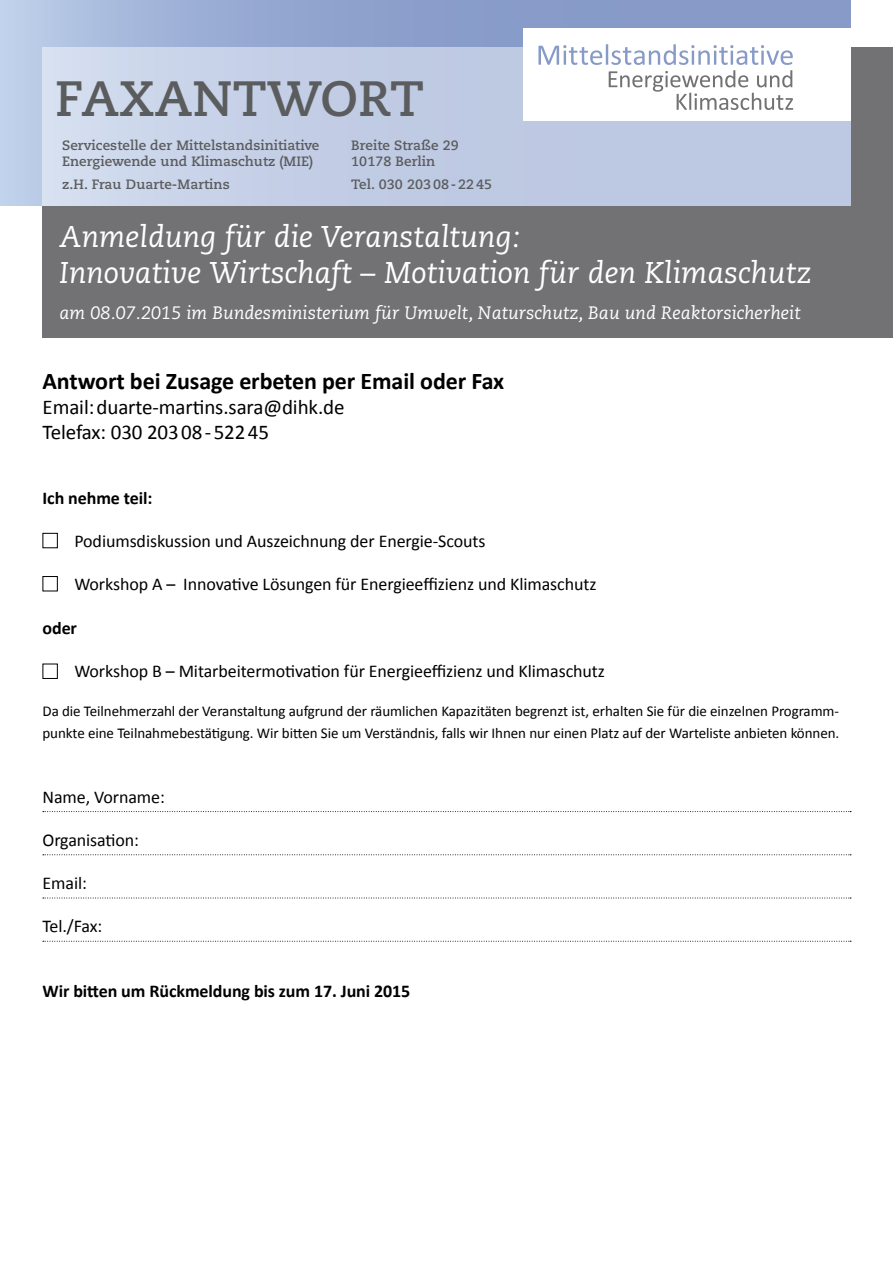
<style>
.page{position:relative;width:893px;height:1263px;background:#fff}
.page>*{position:absolute;margin:0;border:0;box-sizing:border-box;transform-origin:0 0}
.t1{font:700 49.5px "Caecilia";letter-spacing:.01em;color:#5b5c5d}
.t2{font:italic 30px "Caecilia";letter-spacing:.005em;color:#fff}
.t3{font:700 24px "Calibri";letter-spacing:-.005em;color:#000}
.t4{font:21px "Calibri";letter-spacing:-.005em;color:#000}
.untersrichen{font:18px "Calibri";letter-spacing:-.005em;color:#000}
.t5{font:italic 18px "Caecilia";letter-spacing:.005em;color:#fff}
.t6{font:700 18px "Calibri";letter-spacing:-.005em;color:#000}
.t7{font:15px/21.6px "Calibri";letter-spacing:-.005em;color:#000}
.t8{font:700 13.5px "Caecilia";letter-spacing:.005em;color:#5b5c5d}
</style>
<div class="page">
<svg style="left:0;top:0;width:850px;height:205px;background:#9caed5"></svg>
<svg style="left:43px;top:47px;width:850px;height:291px;background:#989da9"></svg>
<div style="left:523px;top:28px;width:327px;height:92px;background:#fff"></div>
<svg style="left:538px;top:44px;width:255px;height:66px"></svg>
<svg style="left:43px;top:811px;width:808px;height:1px"></svg>
<svg style="left:43px;top:854px;width:808px;height:1px"></svg>
<svg style="left:43px;top:898px;width:808px;height:1px"></svg>
<svg style="left:43px;top:941px;width:808px;height:1px"></svg>
<div style="left:43px;top:533px;width:15px;height:15px;border:1px solid #000"></div>
<div style="left:43px;top:576px;width:15px;height:15px;border:1px solid #000"></div>
<div style="left:43px;top:664px;width:15px;height:15px;border:1px solid #000"></div>
<p class="t1" style="left:55px;top:70px;width:370px">FAXANTWORT</p>
<p class="t8" style="left:62px;top:137px;width:259px">Servicestelle der Mittelstandsinitiative</p>
<p class="t8" style="left:62px;top:153px;width:253px">Energiewende und Klimaschutz (MIE)</p>
<p class="t8" style="left:62px;top:176px;width:169px">z.H. Frau Duarte-Martins</p>
<p class="t8" style="left:351px;top:137px;width:109px">Breite Straße 29</p>
<p class="t8" style="left:351px;top:153px;width:85px">10178 Berlin</p>
<p class="t8" style="left:351px;top:176px;width:142px">Tel. 030 20308-2245</p>
<p class="t2" style="left:60px;top:220px;width:462px">Anmeldung für die Veranstaltung:</p>
<p class="t2" style="left:60px;top:256px;width:753px">Innovative Wirtschaft – Motivation für den Klimaschutz</p>
<p class="t5" style="left:60px;top:303px;width:743px">am 08.07.2015 im Bundesministerium für Umwelt, Naturschutz, Bau und Reaktorsicherheit</p>
<p class="t3" style="left:43px;top:366px;width:463px">Antwort bei Zusage erbeten per Email oder Fax</p>
<p class="t4" style="left:43px;top:394px;width:304px">Email:duarte-martins.sara@dihk.de</p>
<p class="t4" style="left:43px;top:419px;width:228px">Telefax: 030 20308-52245</p>
<p class="t6" style="left:43px;top:487px;width:111px">Ich nehme teil:</p>
<p class="untersrichen" style="left:74px;top:530px;width:413px">Podiumsdiskussion und Auszeichnung der Energie-Scouts</p>
<p class="untersrichen" style="left:74px;top:573px;width:524px">Workshop A – Innovative Lösungen für Energieeffizienz und Klimaschutz</p>
<p class="t6" style="left:43px;top:616px;width:36px">oder</p>
<p class="untersrichen" style="left:74px;top:659px;width:532px">Workshop B – Mitarbeitermotivation für Energieeffizienz und Klimaschutz</p>
<p class="t7" style="left:43px;top:700px;width:798px">Da die Teilnehmerzahl der Veranstaltung aufgrund der räumlichen Kapazitäten begrenzt ist, erhalten Sie für die einzelnen Programm&shy;punkte eine Teilnahmebestätigung. Wir bitten Sie um Verständnis, falls wir Ihnen nur einen Platz auf der Warteliste anbieten können.</p>
<p class="untersrichen" style="left:43px;top:785px;width:124px">Name, Vorname:</p>
<p class="untersrichen" style="left:43px;top:829px;width:98px">Organisation:</p>
<p class="untersrichen" style="left:43px;top:872px;width:46px">Email:</p>
<p class="untersrichen" style="left:43px;top:915px;width:61px">Tel./Fax:</p>
<p class="t6" style="left:43px;top:980px;width:369px">Wir bitten um Rückmeldung bis zum 17. Juni 2015</p>
</div>
